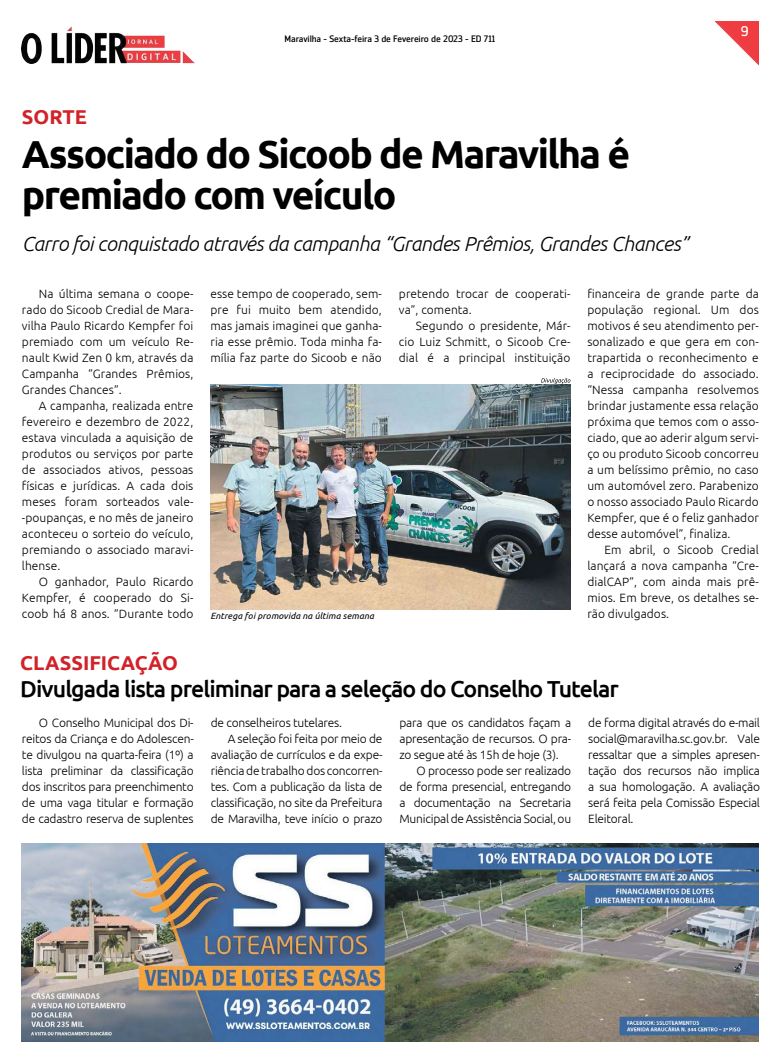
<style>
.page{position:relative;width:780px;height:1063px;background:#fff}
.page>*{position:absolute;margin:0;border:0;box-sizing:border-box;transform-origin:0 0}
.t1{font:700 39px/41px "Ubuntu";letter-spacing:-.04em;color:#000}
.t2{font:500 23.1px "Ubuntu";letter-spacing:-.04em;color:#000}
.t3{font:italic 300 20.3px "Ubuntu";letter-spacing:-.02em;color:#000}
.t4{font:700 20px "Ubuntu";color:#d22229}
.t5{font:14px "Zemestro Std";color:#fff}
.t6{font:300 12px/16px "Ubuntu";letter-spacing:.005em;color:#000;text-align:justify}
.t7{font:300 12px "Ubuntu";letter-spacing:-.02em;color:#000}
.t8{font:9.3px "Zemestro Std";letter-spacing:-.01em;color:#000}
.t9{font:italic 9px "Ubuntu";letter-spacing:.01em;color:#000}
</style>
<div class="page">
<img style="left:714px;top:21px;width:44px;height:44px">
<img style="left:22px;top:26px;width:172px;height:38px">
<img style="left:22px;top:844px;width:736px;height:197px">
<img style="left:210px;top:385px;width:360px;height:224px">
<svg style="left:541px;top:378px;width:29px;height:6px"></svg>
<p class="t8" style="left:284px;top:33px;width:212px">Maravilha - Sexta-feira 3 de Fevereiro de 2023 - ED 711</p>
<p class="t5" style="left:740px;top:23px;width:9px">9</p>
<h3 class="t4" style="left:22px;top:105px;width:66px">SORTE</h3>
<h1 class="t1" style="left:22px;top:133px;width:609px">Associado do Sicoob de Maravilha é premiado com veículo</h1>
<h3 class="t3" style="left:22px;top:232px;width:668px">Carro foi conquistado através da campanha “Grandes Prêmios, Grandes Chances”</h3>
<p class="t6" style="left:22px;top:286px;width:173px;text-indent:17px">Na última semana o coope&shy;rado do Sicoob Credial de Mara&shy;vilha Paulo Ricardo Kempfer foi premiado com um veículo Re&shy;nault Kwid Zen 0 km, através da Campanha “Grandes Prêmios, Grandes Chances”.</p>
<p class="t6" style="left:22px;top:398px;width:173px;text-indent:17px">A campanha, realizada entre fevereiro e dezembro de 2022, estava vinculada a aquisição de produtos ou serviços por parte de associados ativos, pessoas físicas e jurídicas. A cada dois meses foram sorteados vale--poupanças, e no mês de janeiro aconteceu o sorteio do veículo, premiando o associado maravi&shy;lhense.</p>
<p class="t6" style="left:22px;top:574px;width:173px;text-indent:17px">O ganhador, Paulo Ricardo Kempfer, é cooperado do Si&shy;coob há 8 anos. ”Durante todo</p>
<p class="t6" style="left:587px;top:286px;width:173px">financeira de grande parte da população regional. Um dos motivos é seu atendimento per&shy;sonalizado e que gera em con&shy;trapartida o reconhecimento e a reciprocidade do associado. “Nessa campanha resolvemos brindar justamente essa relação próxima que temos com o asso&shy;ciado, que ao aderir algum servi&shy;ço ou produto Sicoob concorreu a um belíssimo prêmio, no caso um automóvel zero. Parabenizo o nosso associado Paulo Ricardo Kempfer, que é o feliz ganhador desse automóvel”, finaliza.</p>
<p class="t6" style="left:587px;top:542px;width:173px;text-indent:17px">Em abril, o Sicoob Credial lançará a nova campanha “Cre&shy;dialCAP”, com ainda mais prê&shy;mios. Em breve, os detalhes se-</p>
<p class="t6" style="left:210px;top:286px;width:173px">esse tempo de cooperado, sem&shy;pre fui muito bem atendido, mas jamais imaginei que ganha&shy;ria esse prêmio. Toda minha fa&shy;mília faz parte do Sicoob e não</p>
<p class="t6" style="left:399px;top:286px;width:173px">pretendo trocar de cooperati&shy;va”, comenta.</p>
<p class="t6" style="left:399px;top:318px;width:173px;text-indent:17px">Segundo o presidente, Már&shy;cio Luiz Schmitt, o Sicoob Cre&shy;dial é a principal instituição</p>
<p class="t9" style="left:210px;top:610px;width:165px">Entrega foi promovida na última semana</p>
<p class="t6" style="left:587px;top:606px;width:83px">rão divulgados.</p>
<h3 class="t4" style="left:20px;top:650px;width:159px">CLASSIFICAÇÃO</h3>
<h2 class="t2" style="left:20px;top:674px;width:600px">Divulgada lista preliminar para a seleção do Conselho Tutelar</h2>
<p class="t6" style="left:22px;top:715px;width:173px;text-indent:17px">O Conselho Municipal dos Di&shy;reitos da Criança e do Adolescen&shy;te divulgou na quarta-feira (1º) a lista preliminar da classificação dos inscritos para preenchimento de uma vaga titular e formação de cadastro reserva de suplentes</p>
<p class="t7" style="left:211px;top:716px;width:133px">de conselheiros tutelares.</p>
<p class="t6" style="left:588px;top:714px;width:173px">de forma digital através do e-mail social@maravilha.sc.gov.br. Vale ressaltar que a simples apresen&shy;tação dos recursos não implica a sua homologação. A avaliação será feita pela Comissão Especial Eleitoral.</p>
<p class="t6" style="left:399px;top:715px;width:173px">para que os candidatos façam a apresentação de recursos. O pra&shy;zo segue até às 15h de hoje (3).</p>
<p class="t6" style="left:399px;top:762px;width:173px;text-indent:17px">O processo pode ser realizado de forma presencial, entregando a documentação na Secretaria Municipal de Assistência Social, ou</p>
<p class="t7" style="left:228px;top:732px;width:156px">A seleção foi feita por meio de</p>
<p class="t7" style="left:211px;top:748px;width:173px">avaliação de currículos e da expe-</p>
<p class="t7" style="left:211px;top:764px;width:173px">riência de trabalho dos concorren-</p>
<p class="t7" style="left:211px;top:780px;width:173px">tes. Com a publicação da lista de</p>
<p class="t7" style="left:211px;top:796px;width:173px">classificação, no site da Prefeitura</p>
<p class="t7" style="left:211px;top:812px;width:173px">de Maravilha, teve início o prazo</p>
</div>
